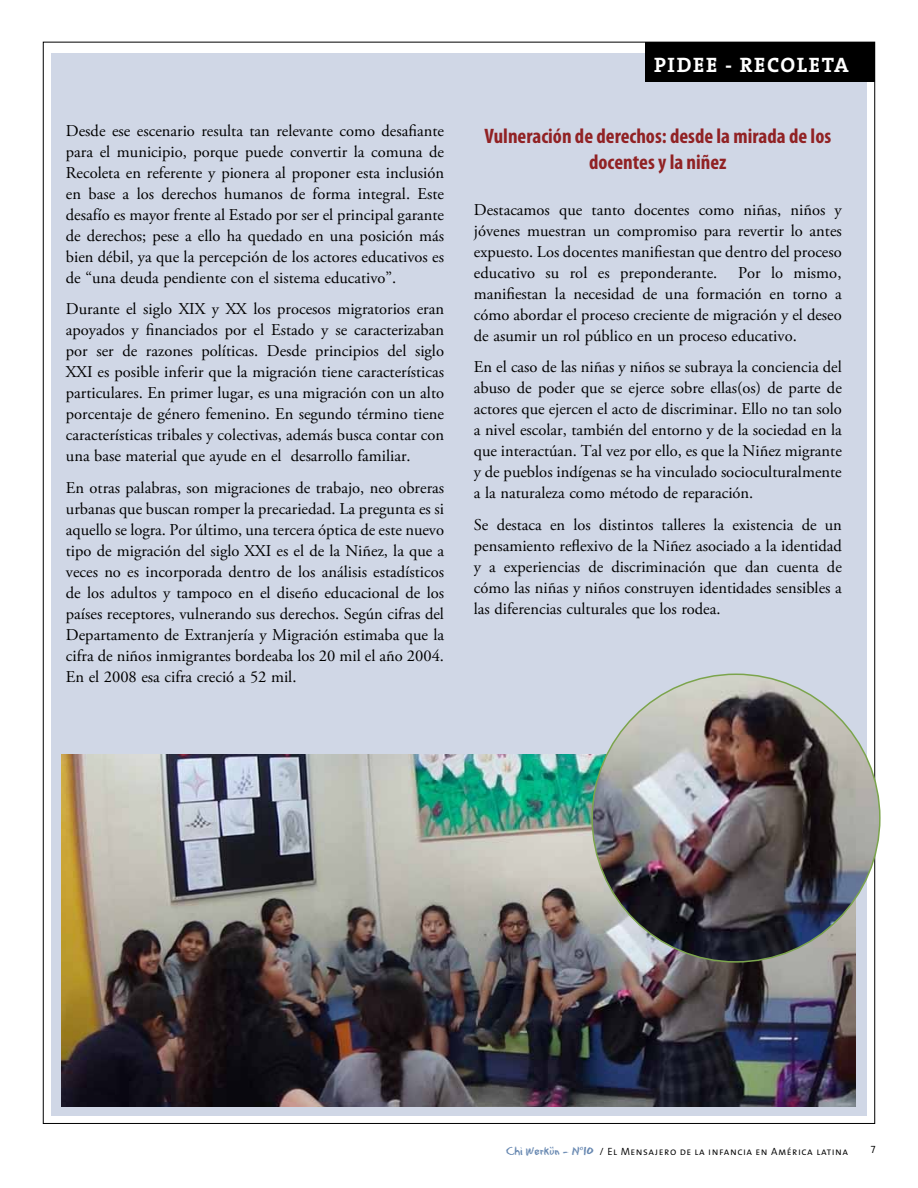
<style>
.page{position:relative;width:918px;height:1188px;background:#fff}
.page>*{position:absolute;margin:0;border:0;box-sizing:border-box;transform-origin:0 0}
.t1{font:700 condensed 21px/25.2px "Myriad Pro";color:#912224;text-align:center}
.t2{font:700 21px "The Serif";letter-spacing:.075em;color:#fff}
.t3{font:16.5px/21px "Adobe Garamond Pro";color:#000;text-align:justify}
.t4{font:10.5px "The Sans Semi Light Caps";letter-spacing:.05em;color:#000}
.s1{font-family:"Eraser Dust";font-size:12px;color:#6485af}
</style>
<div class="page">
<div style="left:51px;top:53px;width:816px;height:1063px;background:#d0d7e6"></div>
<div style="left:645px;top:42px;width:230px;height:39px;background:#000"></div>
<img style="left:62px;top:754px;width:793px;height:352px">
<img style="left:592px;top:674px;width:288px;height:288px;border-radius:144px">
<p class="t3" style="left:66px;top:121px;width:380px">Desde ese escenario resulta tan relevante como desafiante para el municipio, porque puede convertir la comuna de Recoleta en referente y pionera al proponer esta inclusión en base a los derechos humanos de forma integral. Este desafío es mayor frente al Estado por ser el principal garante de derechos; pese a ello ha quedado en una posición más bien débil, ya que la percepción de los actores educativos es de “una deuda pendiente con el sistema educativo”.</p>
<p class="t3" style="left:66px;top:299px;width:380px">Durante el siglo XIX y XX los procesos migratorios eran apoyados y financiados por el Estado y se caracterizaban por ser de razones políticas. Desde principios del siglo XXI es posible inferir que la migración tiene características particulares. En primer lugar, es una migración con un alto porcentaje de género femenino. En segundo término tiene características tribales y colectivas, además busca contar con una base material que ayude en el desarrollo familiar.</p>
<p class="t3" style="left:66px;top:478px;width:380px">En otras palabras, son migraciones de trabajo, neo obreras urbanas que buscan romper la precariedad. La pregunta es si aquello se logra. Por último, una tercera óptica de este nuevo tipo de migración del siglo XXI es el de la Niñez, la que a veces no es incorporada dentro de los análisis estadísticos de los adultos y tampoco en el diseño educacional de los países receptores, vulnerando sus derechos. Según cifras del Departamento de Extranjería y Migración estimaba que la cifra de niños inmigrantes bordeaba los 20 mil el año 2004.<br>En el 2008 esa cifra creció a 52 mil.</p>
<p class="t2" style="left:654px;top:47px;width:196px">PIDEE - RECOLETA</p>
<p class="t1" style="left:485px;top:124px;width:348px">Vulneración de derechos: desde la mirada de los docentes y la niñez</p>
<p class="t3" style="left:474px;top:200px;width:369px">Destacamos que tanto docentes como niñas, niños y jóvenes muestran un compromiso para revertir lo antes expuesto. Los docentes manifiestan que dentro del proceso educativo su rol es preponderante.</p>
<p class="t3" style="left:474px;top:263px;width:370px;text-indent:264px">Por lo mismo, manifiestan la necesidad de una formación en torno a cómo abordar el proceso creciente de migración y el deseo de asumir un rol público en un proceso educativo.</p>
<p class="t3" style="left:474px;top:357px;width:370px">En el caso de las niñas y niños se subraya la conciencia del abuso de poder que se ejerce sobre ellas(os) de parte de actores que ejercen el acto de discriminar. Ello no tan solo a nivel escolar, también del entorno y de la sociedad en la que interactúan. Tal vez por ello, es que la Niñez migrante y de pueblos indígenas se ha vinculado socioculturalmente a la naturaleza como método de reparación.</p>
<p class="t3" style="left:474px;top:515px;width:370px">Se destaca en los distintos talleres la existencia de un pensamiento reflexivo de la Niñez asociado a la identidad y a experiencias de discriminación que dan cuenta de cómo las niñas y niños construyen identidades sensibles a las diferencias culturales que los rodea.</p>
<p class="t4" style="left:506px;top:1142px;width:344px"><span class="s1">Chi Werkün - Nº10</span> / El Mensajero de la infancia en América latina</p>
<p class="t4" style="left:871px;top:1141px;width:6px">7</p>
</div>
